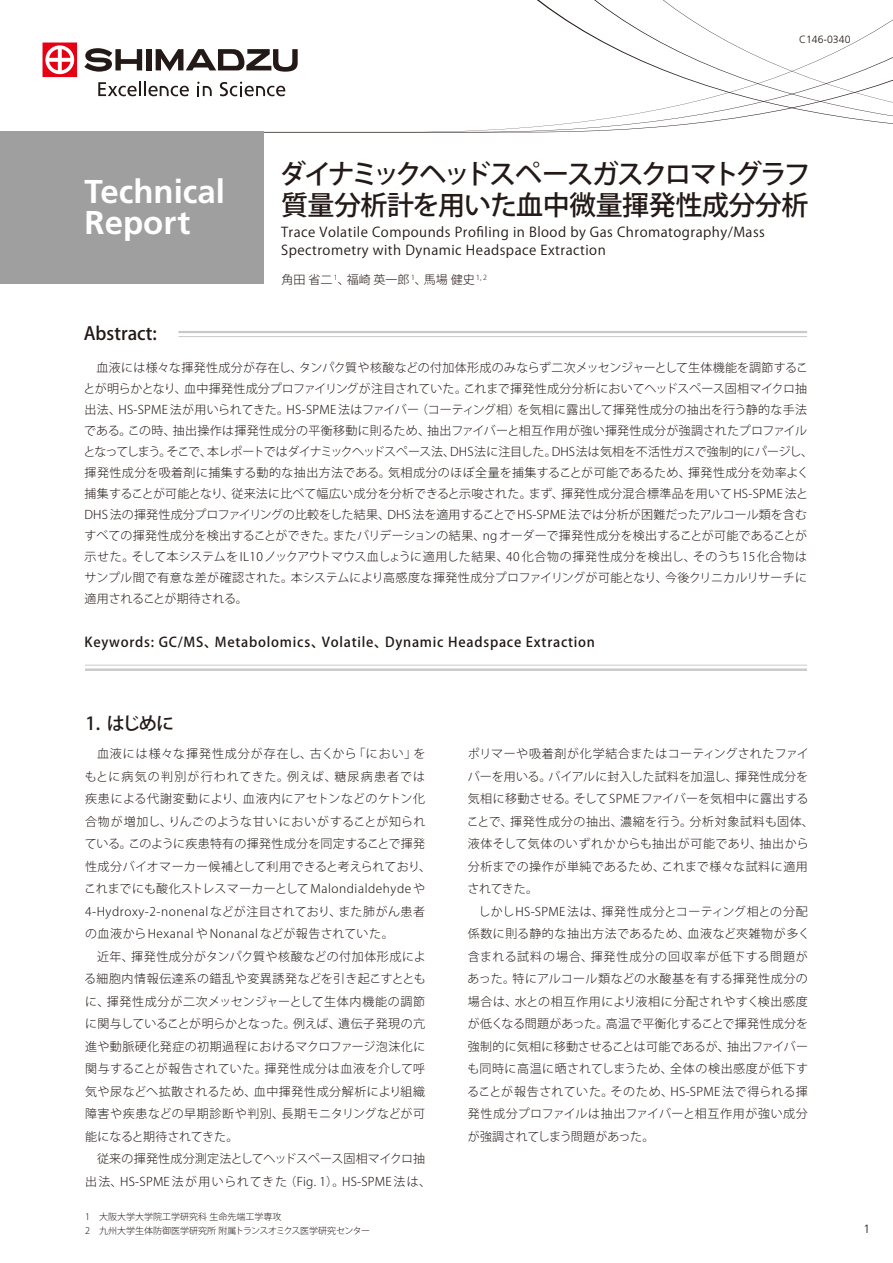
<style>
.page{position:relative;width:893px;height:1263px;background:#fff}
.page>*{position:absolute;margin:0;border:0;box-sizing:border-box;transform-origin:0 0}
.t1{font:700 33px/31.5px "Frutiger LT Std";color:#fff}
.t2{font:27px/31.5px "Koz Go Pro Medium 90 pv RKSJ H";letter-spacing:-.05em;color:#231916}
.t3{font:18px "Koz Go Pro Medium 90 pv RKSJ H";color:#231916}
.t4{font:13.5px/18px "Koz Go Pro Regular 90 pv RKSJ H";letter-spacing:.035em;color:#231916}
.t5{font:13.5px "Koz Go Pro Medium 90 pv RKSJ H";letter-spacing:.055em;color:#231916}
.t6{font:12px/22.5px "Koz Go Pro Light 90 pv RKSJ H";letter-spacing:.02em;color:#231916}
.t7{font:12px/22.5px "Koz Go Pro Light 90 pv RKSJ H";letter-spacing:.04em;color:#231916}
.t8{font:12px "Koz Go Pro Light 90 pv RKSJ H";color:#231916}
.t9{font:300 12px "Frutiger LT Std";color:#231916}
.t10{font:300 10.5px "Frutiger LT Std";color:#231916}
.t11{font:9px/13.5px "Koz Go Pro Light 90 pv RKSJ H";color:#231916}
</style>
<div class="page">
<hr style="left:178px;top:331px;width:629px;height:2px;background:#c9c9ca">
<hr style="left:178px;top:336px;width:629px;height:1px;background:#c9c9ca">
<hr style="left:85px;top:668px;width:722px;height:3px;background:#c9c9ca">
<hr style="left:85px;top:665px;width:722px;height:1px;background:#c9c9ca">
<svg style="left:0;top:42px;width:414px;height:90px"></svg>
<svg style="left:540px;top:0;width:353px;height:132px"></svg>
<div style="left:0;top:132px;width:264px;height:152px;background:#9f9fa0"></div>
<svg style="left:43px;top:43px;width:34px;height:34px"></svg>
<svg style="left:84px;top:48px;width:58px;height:24px"></svg>
<div style="left:146px;top:49px;width:6px;height:21px;background:#231916"></div>
<svg style="left:156px;top:49px;width:142px;height:23px"></svg>
<svg style="left:98px;top:81px;width:91px;height:15px"></svg>
<svg style="left:197px;top:82px;width:15px;height:14px"></svg>
<svg style="left:220px;top:82px;width:65px;height:14px"></svg>
<p class="t10" style="left:799px;top:33px;width:53px">C146-0340</p>
<h1 class="t1" style="left:85px;top:175px;width:142px">Technical<br>Report</h1>
<h3 class="t3" style="left:84px;top:326px;width:75px">Abstract:</h3>
<h2 class="t2" style="left:279px;top:161px;width:533px">ダイナミックヘッドスペースガスクロマトグラフ質量分析計を用いた血中微量揮発性成分分析</h2>
<p class="t4" style="left:281px;top:225px;width:485px">Trace Volatile Compounds Profiling in Blood by Gas Chromatography/Mass<br>Spectrometry with Dynamic Headspace Extraction</p>
<p class="t8" style="left:282px;top:275px;width:207px">角田 省二 <sup>1</sup>、福崎 英一郎 <sup>1</sup>、馬場 健史 <sup>1,</sup> <sup>2</sup></p>
<p class="t6" style="left:84px;top:359px;width:731px;line-height:21px;text-indent:13px">血液には様々な揮発性成分が存在し、タンパク質や核酸などの付加体形成のみならず二次メッセンジャーとして生体機能を調節することが明らかとなり、血中揮発性成分プロファイリングが注目されていた。これまで揮発性成分分析においてヘッドスペース固相マイクロ抽出法、HS-SPME 法が用いられてきた。HS-SPME 法はファイバー（コーティング相）を気相に露出して揮発性成分の抽出を行う静的な手法である。この時、抽出操作は揮発性成分の平衡移動に則るため、抽出ファイバーと相互作用が強い揮発性成分が強調されたプロファイルとなってしまう。そこで、本レポートではダイナミックヘッドスペース法、DHS法に注目した。DHS法は気相を不活性ガスで強制的にパージし、揮発性成分を吸着剤に捕集する動的な抽出方法である。気相成分のほぼ全量を捕集することが可能であるため、揮発性成分を効率よく捕集することが可能となり、従来法に比べて幅広い成分を分析できると示唆された。まず、揮発性成分混合標準品を用いてHS-SPME 法とDHS 法の揮発性成分プロファイリングの比較をした結果、DHS 法を適用することで HS-SPME 法では分析が困難だったアルコール類を含むすべての揮発性成分を検出することができた。またバリデーションの結果、ng オーダーで揮発性成分を検出することが可能であることが示せた。そして本システムを IL10ノックアウトマウス血しょうに適用した結果、40 化合物の揮発性成分を検出し、そのうち15 化合物はサンプル間で有意な差が確認された。本システムにより高感度な揮発性成分プロファイリングが可能となり、今後クリニカルリサーチに適用されることが期待される。</p>
<p class="t5" style="left:85px;top:636px;width:512px">Keywords: GC/MS、Metabolomics、Volatile、Dynamic Headspace Extraction</p>
<h3 class="t3" style="left:86px;top:717px;width:90px">1. はじめに</h3>
<p class="t7" style="left:84px;top:744px;width:349px;text-indent:13px">血液には様々な揮発性成分が存在し、古くから「におい」をもとに病気の判別が行われてきた。例えば、糖尿病患者では疾患による代謝変動により、血液内にアセトンなどのケトン化合物が増加し、りんごのような甘いにおいがすることが知られている。このように疾患特有の揮発性成分を同定することで揮発性成分バイオマーカー候補として利用できると考えられており、これまでにも酸化ストレスマーカーとしてMalondialdehyde や4-Hydroxy-2-nonenal などが注目されており、また肺がん患者の血液からHexanal や Nonanal などが報告されていた。</p>
<p class="t6" style="left:84px;top:946px;width:343px;text-align:justify;text-indent:13px">近年、揮発性成分がタンパク質や核酸などの付加体形成による細胞内情報伝達系の錯乱や変異誘発などを引き起こすとともに、揮発性成分が二次メッセンジャーとして生体内機能の調節に関与していることが明らかとなった。例えば、遺伝子発現の亢進や動脈硬化発症の初期過程におけるマクロファージ泡沫化に関与することが報告されていた。揮発性成分は血液を介して呼気や尿などへ拡散されるため、血中揮発性成分解析により組織障害や疾患などの早期診断や判別、長期モニタリングなどが可能になると期待されてきた。</p>
<p class="t6" style="left:85px;top:1149px;width:348px;text-align:center">従来の揮発性成分測定法としてヘッドスペース固相マイクロ抽<br>出法、HS-SPME法が用いられてきた（Fig. 1）。HS-SPME 法は、</p>
<p class="t11" style="left:85px;top:1211px;width:286px">1　大阪大学大学院工学研究科 生命先端工学専攻<br>2　九州大学生体防御医学研究所 附属トランスオミクス医学研究センター</p>
<p class="t6" style="left:467px;top:744px;width:348px">ポリマーや吸着剤が化学結合またはコーティングされたファイバーを用いる。バイアルに封入した試料を加温し、揮発性成分を気相に移動させる。そしてSPMEファイバーを気相中に露出することで、揮発性成分の抽出、濃縮を行う。分析対象試料も固体、液体そして気体のいずれかからも抽出が可能であり、抽出から分析までの操作が単純であるため、これまで様々な試料に適用されてきた。</p>
<p class="t6" style="left:467px;top:901px;width:345px;text-indent:12px">しかしHS-SPME 法は、揮発性成分とコーティング相との分配係数に則る静的な抽出方法であるため、血液など夾雑物が多く含まれる試料の場合、揮発性成分の回収率が低下する問題があった。特にアルコール類などの水酸基を有する揮発性成分の場合は、水との相互作用により液相に分配されやすく検出感度が低くなる問題があった。高温で平衡化することで揮発性成分を強制的に気相に移動させることは可能であるが、抽出ファイバーも同時に高温に晒されてしまうため、全体の検出感度が低下することが報告されていた。そのため、HS-SPME 法で得られる揮発性成分プロファイルは抽出ファイバーと相互作用が強い成分が強調されてしまう問題があった。</p>
<p class="t9" style="left:863px;top:1222px;width:8px">1</p>
</div>
